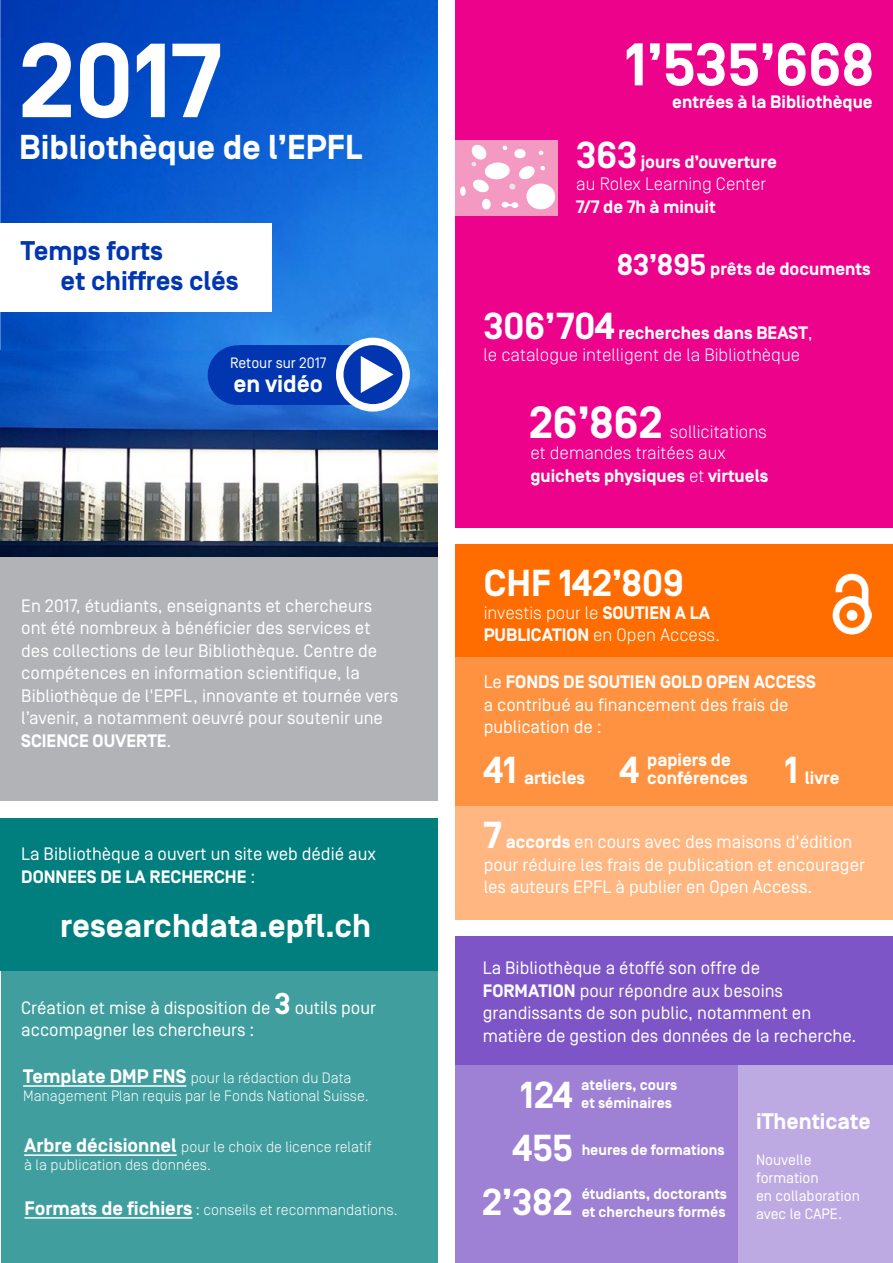
<style>
.page{position:relative;width:893px;height:1263px;background:#fff}
.page>*{position:absolute;margin:0;border:0;box-sizing:border-box;transform-origin:0 0}
.t1{font:700 105px "Simplon Norm";color:#fff}
.t2{font:700 60px "Simplon Norm";color:#fff}
.t3{font:700 45px "Simplon Norm";color:#fff}
.t4{font:700 37.5px "Simplon Norm";color:#fff}
.t5{font:700 34.5px "Simplon Norm";color:#fff}
.t6{font:700 33px "Simplon Norm";color:#fff}
.t7{font:700 27px "Simplon Norm";color:#0236b0}
.t8{font:700 24px "Simplon Norm";color:#fff}
.t9{font:700 22.5px "Simplon Norm";color:#fff}
.t10{font:18px/22.5px "Simplon Norm";color:#fff}
.t11{font:700 18px/22.5px "Simplon Norm";color:#fff}
.t12{font:300 18px/22.5px "Simplon Norm";color:#fff}
.t13{font:300 15px/18px "Simplon Norm";color:#fff}
.t14{font:700 15px/18px "Simplon Norm";color:#fff}
.t15{font:15px "Simplon Norm";color:#fff}
.s1{font-weight:700}
.s2{font-weight:700;font-size:30px}
.s3{font-weight:700;font-size:19.5px}
.s4{font-weight:400}
.s5{font-size:37.5px}
.s6{font-size:30px}
.s7{font-weight:300}
.s8{font-weight:700;font-size:37.5px}
</style>
<div class="page">
<img style="left:0;top:0;width:438px;height:557px">
<div style="left:1px;top:970px;width:437px;height:293px;background:#419e9e"></div>
<div style="left:0;top:557px;width:438px;height:244px;background:#b2b3b7"></div>
<div style="left:455px;top:0;width:438px;height:528px;background:#ed028c"></div>
<div style="left:455px;top:140px;width:103px;height:75px;background:#f499c2"></div>
<div style="left:460px;top:186px;width:6px;height:10px;background:#fff;border-radius:50%"></div>
<svg style="left:471px;top:145px;width:74px;height:48px"></svg>
<div style="left:514px;top:149px;width:12px;height:9px;background:#fff;border-radius:50%"></div>
<div style="left:526px;top:184px;width:29px;height:25px;background:#fff;border-radius:50%"></div>
<div style="left:482px;top:199px;width:9px;height:11px;background:#fff;border-radius:50%"></div>
<div style="left:502px;top:202px;width:7px;height:6px;background:#fff;border-radius:50%"></div>
<div style="left:511px;top:202px;width:7px;height:6px;background:#fff;border-radius:50%"></div>
<div style="left:455px;top:545px;width:438px;height:112px;background:#ff6d00"></div>
<div style="left:455px;top:936px;width:438px;height:129px;background:#7d55c7"></div>
<div style="left:455px;top:1065px;width:293px;height:198px;background:#9e80d5"></div>
<hr style="left:23px;top:1085px;width:163px;height:2px;background:#fff">
<div style="left:455px;top:657px;width:438px;height:149px;background:#ff9240"></div>
<div style="left:455px;top:806px;width:438px;height:113px;background:#ffb680"></div>
<div style="left:0;top:818px;width:438px;height:152px;background:#017e7e"></div>
<hr style="left:24px;top:1217px;width:168px;height:2px;background:#fff">
<hr style="left:24px;top:1154px;width:153px;height:2px;background:#fff">
<img style="left:832px;top:573px;width:40px;height:62px">
<div style="left:738px;top:1065px;width:155px;height:198px;background:#beaae3"></div>
<div style="left:0;top:223px;width:271px;height:89px;background:#fff"></div>
<div style="left:239px;top:345px;width:134px;height:60px;background:#0236b0"></div>
<div style="left:208px;top:345px;width:59px;height:60px;background:#0236b0;border-radius:50%"></div>
<svg style="left:339px;top:341px;width:69px;height:69px"></svg>
<svg style="left:361px;top:356px;width:33px;height:37px"></svg>
<div style="left:336px;top:338px;width:74px;height:74px;border:8px solid #fff;border-radius:50%"></div>
<p class="t1" style="left:19px;top:24px;width:203px">2017</p>
<p class="t2" style="left:625px;top:32px;width:251px">1’535’668</p>
<p class="t11" style="left:672px;top:92px;width:202px">entrées à la Bibliothèque</p>
<p class="t5" style="left:19px;top:128px;width:344px">Bibliothèque de l’EPFL</p>
<p class="t7" style="left:21px;top:236px;width:144px">Temps forts</p>
<p class="t7" style="left:61px;top:266px;width:180px">et chiffres clés</p>
<p class="t15" style="left:230px;top:355px;width:98px">Retour sur 2017</p>
<p class="t8" style="left:233px;top:371px;width:91px">en vidéo</p>
<p class="t10" style="left:21px;top:594px;width:378px">En 2017, étudiants, enseignants et chercheurs ont été nombreux à bénéficier des services et des collections de leur Bibliothèque. Centre de compétences en information scientifique, la Bibliothèque de l'EPFL, innovante et tournée vers l’avenir, a notamment oeuvré pour soutenir une <span class="s1">SCIENCE OUVERTE</span>.</p>
<p class="t10" style="left:21px;top:843px;width:356px">La Bibliothèque a ouvert un site web dédié aux<br><span class="s1">DONNEES DE LA RECHERCHE</span> :</p>
<p class="t6" style="left:60px;top:908px;width:312px">researchdata.epfl.ch</p>
<p class="t10" style="left:21px;top:997px;width:356px">Création et mise à disposition de <span class="s2">3</span> outils pour accompagner les chercheurs :</p>
<p class="t13" style="left:23px;top:1069px;width:347px"><span class="s3">Template DMP FNS</span> pour la rédaction du Data<br>Management Plan requis par le Fonds National Suisse.</p>
<p class="t13" style="left:24px;top:1138px;width:349px"><span class="s3">Arbre décisionnel</span> pour le choix de licence relatif</p>
<p class="t13" style="left:24px;top:1156px;width:189px">à la publication des données.</p>
<p class="t13" style="left:24px;top:1201px;width:375px"><span class="s3">Formats de fichiers</span> <span class="s4">:</span> conseils et recommandations.</p>
<p class="t11" style="left:576px;top:151px;width:202px"><span class="s5">363</span> jours d’ouverture</p>
<p class="t12" style="left:576px;top:173px;width:191px">au Rolex Learning Center</p>
<p class="t11" style="left:576px;top:196px;width:141px">7/7 de 7h à minuit</p>
<p class="t11" style="left:617px;top:258px;width:256px"><span class="s6">83’895</span> prêts de documents</p>
<p class="t11" style="left:483px;top:322px;width:331px"><span class="s5">306’704</span> recherches dans BEAST<span class="s4">,</span></p>
<p class="t12" style="left:483px;top:344px;width:318px">le catalogue intelligent de la Bibliothèque</p>
<p class="t3" style="left:529px;top:398px;width:135px">26’862</p>
<p class="t12" style="left:670px;top:421px;width:99px">sollicitations</p>
<p class="t11" style="left:530px;top:443px;width:239px"><span class="s7">et demandes traitées aux </span>guichets physiques <span class="s7">et</span> virtuels</p>
<p class="t4" style="left:484px;top:563px;width:202px">CHF 142’809</p>
<p class="t12" style="left:484px;top:601px;width:238px">investis pour le <span class="s1">SOUTIEN A LA<br>PUBLICATION</span> en Open Access.</p>
<p class="t10" style="left:484px;top:671px;width:334px">Le <span class="s1">FONDS DE SOUTIEN GOLD OPEN ACCESS </span>a contribué au financement des frais de publication de :</p>
<p class="t4" style="left:484px;top:750px;width:35px">41</p>
<p class="t4" style="left:620px;top:750px;width:21px">4</p>
<p class="t11" style="left:524px;top:768px;width:62px">articles</p>
<p class="t11" style="left:647px;top:749px;width:85px">papiers de</p>
<p class="t11" style="left:647px;top:767px;width:102px">conférences</p>
<p class="t4" style="left:784px;top:750px;width:15px">1</p>
<p class="t11" style="left:805px;top:767px;width:36px">livre</p>
<p class="t10" style="left:484px;top:831px;width:383px"><span class="s8">7</span> <span class="s1">accords</span> en cours avec des maisons d'édition pour réduire les frais de publication et encourager les auteurs EPFL à publier en Open Access.</p>
<p class="t10" style="left:483px;top:957px;width:279px">La Bibliothèque a étoffé son offre de</p>
<p class="t10" style="left:483px;top:980px;width:302px"><span class="s1">FORMATION</span> pour répondre aux besoins</p>
<p class="t10" style="left:483px;top:1002px;width:330px">grandissants de son public, notamment en</p>
<p class="t10" style="left:483px;top:1025px;width:375px">matière de gestion des données de la recherche.</p>
<p class="t4" style="left:520px;top:1075px;width:54px">124</p>
<p class="t14" style="left:581px;top:1076px;width:98px">ateliers, cours et séminaires</p>
<p class="t4" style="left:513px;top:1128px;width:61px">455</p>
<p class="t14" style="left:582px;top:1142px;width:144px">heures de formations</p>
<p class="t4" style="left:482px;top:1182px;width:92px">2’382</p>
<p class="t14" style="left:582px;top:1186px;width:147px">étudiants, doctorants et chercheurs formés</p>
<p class="t9" style="left:756px;top:1109px;width:116px">iThenticate</p>
<p class="t15" style="left:756px;top:1152px;width:57px">Nouvelle</p>
<p class="t15" style="left:756px;top:1170px;width:64px">formation</p>
<p class="t15" style="left:756px;top:1188px;width:105px">en collaboration</p>
<p class="t15" style="left:756px;top:1206px;width:88px">avec le CAPE.</p>
</div>
